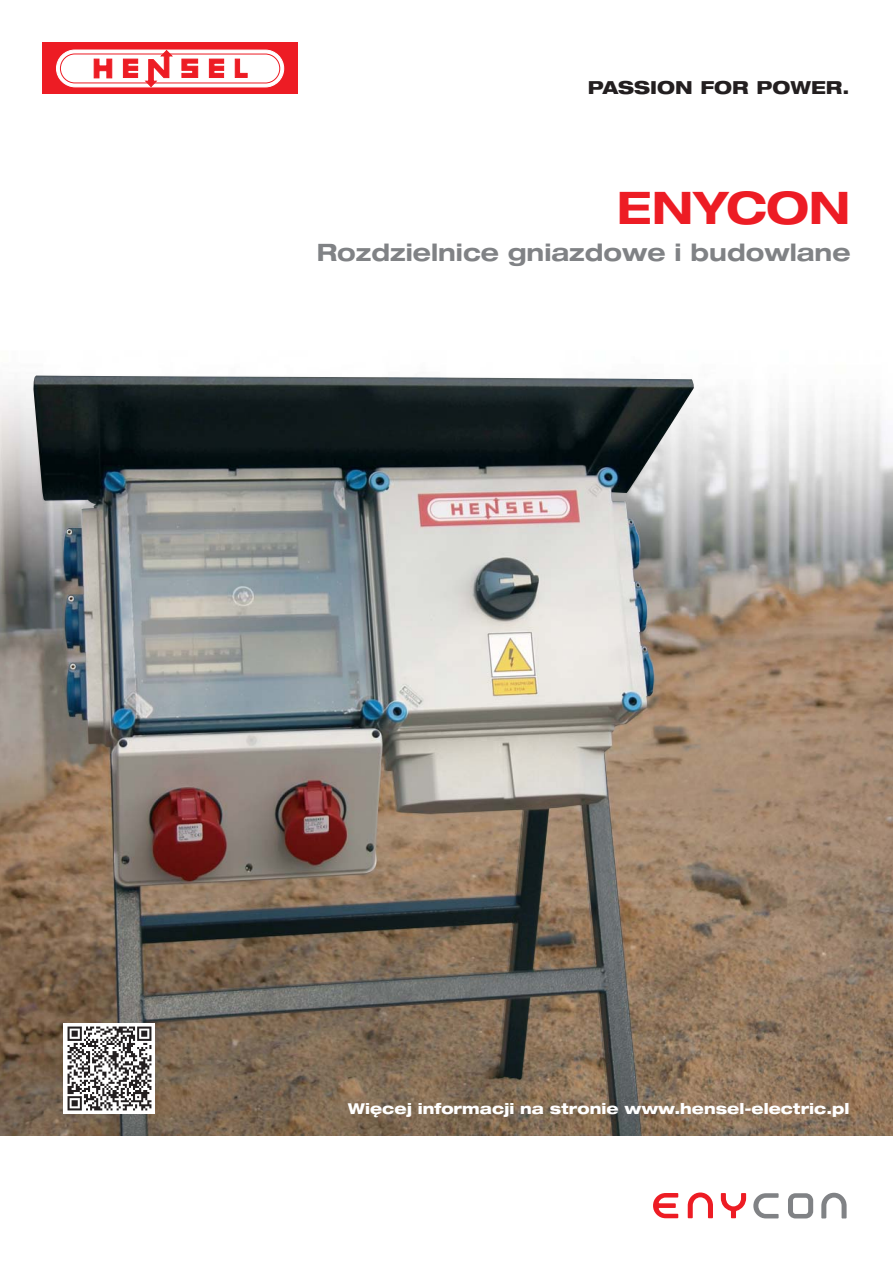
<style>
.page{position:relative;width:893px;height:1263px;background:#fff}
.page>*{position:absolute;margin:0;border:0;box-sizing:border-box;transform-origin:0 0}
.t1{font:700 expanded 45px "Helvetica Neue LT Pro";letter-spacing:-.005em;color:#ed1c24}
.t2{font:700 expanded 24px "Helvetica Neue LT Pro";color:#808285}
.t3{font:800 expanded 18px "Helvetica Neue LT Pro";color:#231f20}
.t4{font:800 expanded 15px "Helvetica Neue LT Pro";color:#fff}
</style>
<div class="page">
<img style="left:0;top:593px;width:893px;height:542px">
<svg style="left:0;top:375px;width:893px;height:218px"></svg>
<img style="left:33px;top:376px;width:661px;height:759px">
<div style="left:43px;top:43px;width:255px;height:51px;background:#ed1c24"></div>
<svg style="left:56px;top:49px;width:228px;height:39px"></svg>
<svg style="left:721px;top:1193px;width:25px;height:25px"></svg>
<svg style="left:653px;top:1193px;width:25px;height:25px"></svg>
<svg style="left:688px;top:1193px;width:25px;height:25px"></svg>
<svg style="left:753px;top:1193px;width:25px;height:25px"></svg>
<svg style="left:821px;top:1193px;width:25px;height:25px"></svg>
<svg style="left:788px;top:1193px;width:25px;height:25px"></svg>
<div style="left:64px;top:1023px;width:91px;height:91px;background:#fff"></div>
<img style="left:67px;top:1026px;width:85px;height:85px">
<p class="t3" style="left:588px;top:77px;width:263px">PASSION FOR POWER.</p>
<h1 class="t1" style="left:617px;top:192px;width:235px">ENYCON</h1>
<h2 class="t2" style="left:317px;top:244px;width:535px">Rozdzielnice gniazdowe i budowlane</h2>
<p class="t4" style="left:348px;top:1100px;width:503px">Więcej informacji na stronie www.hensel-electric.pl</p>
</div>
